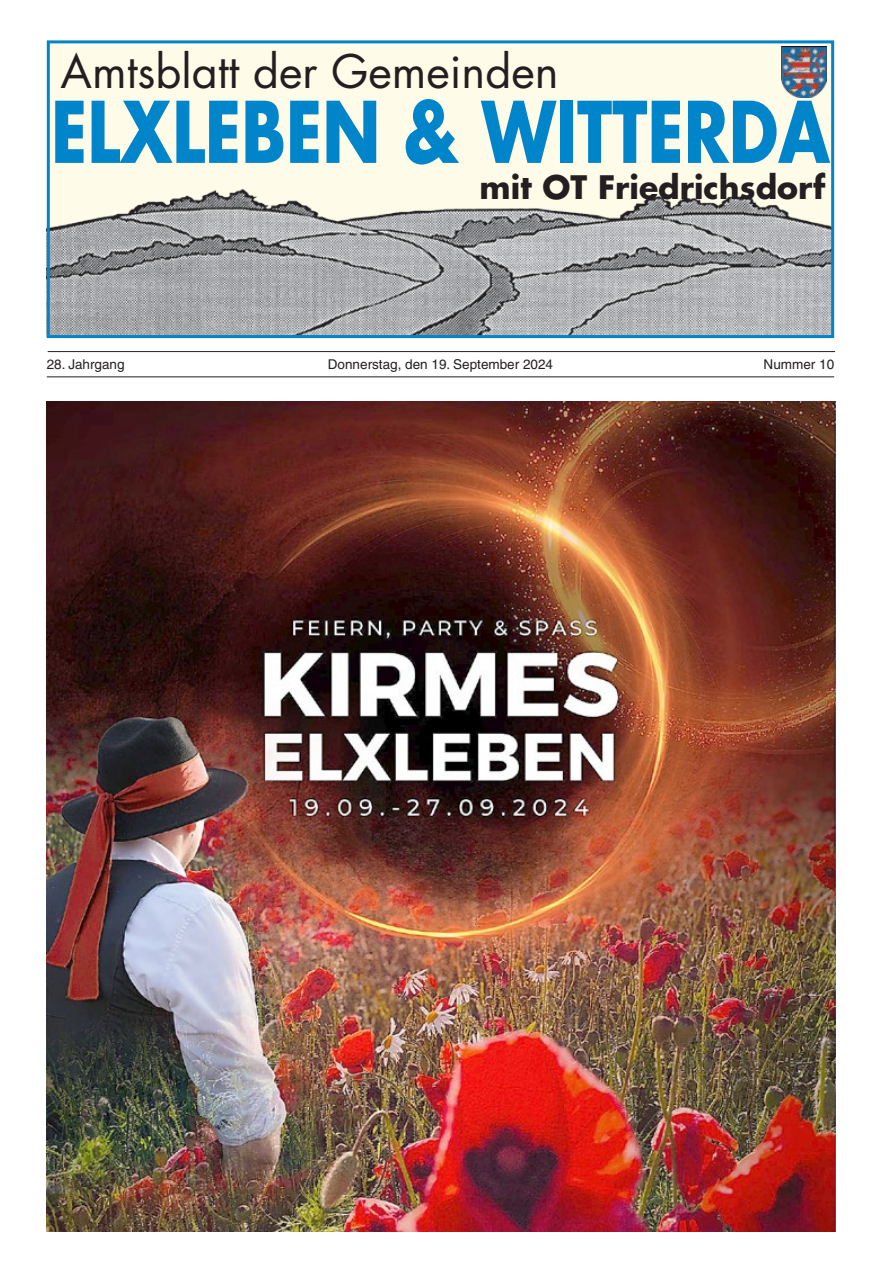
<style>
.page{position:relative;width:881px;height:1263px;background:#fff}
.page>*{position:absolute;margin:0;border:0;box-sizing:border-box;transform-origin:0 0}
.t1{font:700 82.5px "Futura LT";color:#0084ca;scale:.8 1}
.t2{font:45px "Futura LT";color:#231f20}
.t3{font:700 31.5px "Futura LT";color:#231f20}
.t4{font:13.5px "Helvetica LT";color:#231f20}
</style>
<div class="page">
<hr style="left:47px;top:376px;width:786px;height:1px;background:#231f20">
<hr style="left:48px;top:351px;width:786px;height:1px;background:#231f20">
<img style="left:51px;top:44px;width:778px;height:290px">
<div style="left:47px;top:40px;width:786px;height:298px;border:3px solid #0084ca"></div>
<img style="left:781px;top:46px;width:45px;height:51px">
<img style="left:47px;top:402px;width:787px;height:829px">
<h2 class="t2" style="left:61px;top:43px;width:499px">Amtsblatt der Gemeinden</h2>
<h1 class="t1" style="left:51px;top:77px;width:974px">ELXLEBEN &amp; WITTERDA</h1>
<h3 class="t3" style="left:479px;top:166px;width:347px">mit OT Friedrichsdorf</h3>
<p class="t4" style="left:47px;top:356px;width:79px">28. Jahrgang</p>
<p class="t4" style="left:328px;top:356px;width:227px">Donnerstag, den 19. September 2024</p>
<p class="t4" style="left:763px;top:356px;width:72px">Nummer 10</p>
</div>
